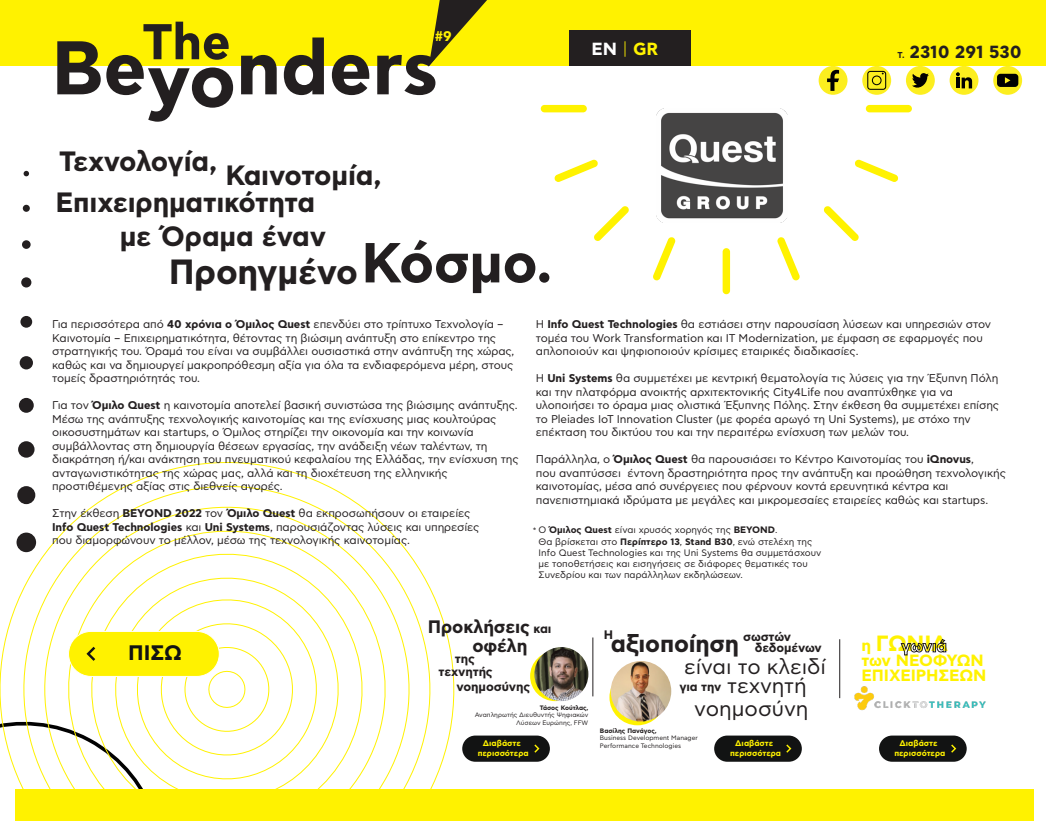
<style>
.page{position:relative;width:1046px;height:821px;background:#fff}
.page>*{position:absolute;margin:0;border:0;box-sizing:border-box;transform-origin:0 0}
.t1{font:700 75.75px "CF Asty Pro";color:#231f20}
.t2{font:700 50.12px "CF Asty Pro";color:#231f20}
.t3{font:700 34.94px "CF Asty Pro";letter-spacing:-.005em;color:#231f20}
.t4{font:700 27.88px/27.4px "CF Asty Pro";letter-spacing:-.005em;color:#231f20}
.t5{font:700 27.88px "CF Asty Pro";letter-spacing:-.03em;color:#231f20}
.t6{font:700 24px "CF Asty Pro";letter-spacing:-.005em;color:#231f20}
.t7{font:700 22.06px "CF Asty Pro";letter-spacing:-.005em;color:#fff200}
.t8{font:21.25px/22.1px "CF Asty Pro";color:#231f20;text-align:right}
.t9{font:21.12px "CF Asty Pro";color:#231f20}
.t10{font:700 21px "CF Asty Pro";color:#121313}
.t11{font:700 18.06px/19.2px "CF Asty Pro";letter-spacing:-.005em;color:#231f20}
.t12{font:700 17.56px "CF Asty Pro";color:#231f20}
.t13{font:700 17.56px "CF Asty Pro";color:#fff}
.t14{font:700 16.31px/15px "CF Asty Pro";letter-spacing:-.005em;color:#fff200}
.t15{font:700 14.06px "CF Asty Pro";color:#fff200}
.t16{font:700 12.56px/15.1px "CF Asty Pro";letter-spacing:-.005em;color:#231f20}
.t17{font:700 12.38px/11.6px "CF Asty Pro";letter-spacing:-.015em;color:#231f20}
.t18{font:700 12.31px "CF Asty Pro";color:#231f20}
.t19{font:11.25px/13.5px "CF Asty Pro";letter-spacing:-.005em;color:#231f20}
.t20{font:9.38px/11.2px "CF Asty Pro";color:#231f20}
.t21{font:700 8.19px/9.9px "CF Asty Pro";color:#fff200;text-align:center}
.t22{font:6.44px/7.7px "CF Asty Pro";color:#231f20;text-align:right}
.t23{font:700 6.44px "CF Asty Pro";color:#231f20}
.s1{font-size:56.25px}
.s2{font-weight:300;color:#fff200}
.s3{color:#fff200}
.s4{font-size:8.62px}
.s5{font-weight:700}
.s6{font-size:12.56px}
.s7{font-weight:700;font-size:12.31px}
.s8{font-size:16.31px}
</style>
<div class="page">
<svg style="left:4px;top:441px;width:468px;height:348px"></svg>
<div style="left:541px;top:105px;width:46px;height:7px;background:#fff200;border-radius:4px"></div>
<svg style="left:554px;top:159px;width:44px;height:23px"></svg>
<svg style="left:594px;top:206px;width:35px;height:35px"></svg>
<svg style="left:653px;top:237px;width:23px;height:43px"></svg>
<div style="left:722px;top:248px;width:8px;height:46px;background:#fff200;border-radius:4px"></div>
<svg style="left:777px;top:237px;width:23px;height:43px"></svg>
<svg style="left:823px;top:206px;width:36px;height:35px"></svg>
<svg style="left:855px;top:159px;width:43px;height:23px"></svg>
<div style="left:866px;top:105px;width:46px;height:7px;background:#fff200;border-radius:4px"></div>
<div style="left:0;top:0;width:1046px;height:66px;background:#fff200"></div>
<div style="left:569px;top:30px;width:122px;height:36px;background:#231f20"></div>
<svg style="left:993px;top:66px;width:29px;height:29px"></svg>
<div style="left:997px;top:74px;width:21px;height:13px;background:#010101;border-radius:3px"></div>
<svg style="left:1005px;top:77px;width:5px;height:7px"></svg>
<svg style="left:862px;top:66px;width:29px;height:29px"></svg>
<svg style="left:867px;top:71px;width:19px;height:19px"></svg>
<div style="left:906px;top:66px;width:29px;height:29px;background:#fcee1f;border-radius:14px"></div>
<svg style="left:912px;top:73px;width:16px;height:15px"></svg>
<div style="left:818px;top:66px;width:29px;height:29px;background:#fcee1f;border-radius:14px"></div>
<svg style="left:827px;top:70px;width:12px;height:21px"></svg>
<div style="left:949px;top:66px;width:29px;height:29px;background:#fcee1f;border-radius:14px"></div>
<svg style="left:956px;top:72px;width:16px;height:16px"></svg>
<svg style="left:429px;top:0;width:58px;height:66px"></svg>
<div style="left:15px;top:789px;width:1018px;height:32px;background:#fff200"></div>
<div style="left:69px;top:631px;width:150px;height:45px;background:#fff200;border-radius:23px"></div>
<div style="left:68px;top:631px;width:152px;height:46px;border:1px solid #fff;border-radius:23px"></div>
<svg style="left:0;top:641px;width:275px;height:148px"></svg>
<div style="left:17px;top:532px;width:19px;height:20px;background:#231f20;border-radius:50%"></div>
<div style="left:17px;top:486px;width:18px;height:18px;background:#231f20;border-radius:50%"></div>
<div style="left:18px;top:441px;width:17px;height:17px;background:#231f20;border-radius:50%"></div>
<div style="left:19px;top:398px;width:15px;height:15px;background:#231f20;border-radius:50%"></div>
<div style="left:20px;top:356px;width:13px;height:13px;background:#231f20;border-radius:50%"></div>
<div style="left:20px;top:316px;width:12px;height:12px;background:#231f20;border-radius:50%"></div>
<div style="left:21px;top:277px;width:10px;height:10px;background:#231f20;border-radius:50%"></div>
<div style="left:22px;top:240px;width:9px;height:9px;background:#231f20;border-radius:50%"></div>
<div style="left:23px;top:205px;width:7px;height:7px;background:#231f20;border-radius:50%"></div>
<svg style="left:24px;top:171px;width:5px;height:5px"></svg>
<hr style="left:592px;top:637px;width:1px;height:59px;background:#231f20">
<hr style="left:839px;top:639px;width:1px;height:59px;background:#231f20">
<div style="left:462px;top:735px;width:88px;height:27px;background:#121313;border-radius:13px"></div>
<svg style="left:534px;top:744px;width:5px;height:9px"></svg>
<div style="left:714px;top:735px;width:88px;height:27px;background:#121313;border-radius:13px"></div>
<svg style="left:786px;top:744px;width:5px;height:9px"></svg>
<div style="left:879px;top:735px;width:87px;height:27px;background:#121313;border-radius:13px"></div>
<svg style="left:951px;top:744px;width:5px;height:9px"></svg>
<svg style="left:530px;top:651px;width:50px;height:50px"></svg>
<img style="left:534px;top:647px;width:54px;height:54px;border-radius:27px">
<svg style="left:609px;top:669px;width:56px;height:56px"></svg>
<img style="left:611px;top:661px;width:60px;height:60px;border-radius:30px">
<svg style="left:901px;top:639px;width:45px;height:16px"></svg>
<img style="left:854px;top:686px;width:132px;height:25px">
<img style="left:656px;top:109px;width:131px;height:114px">
<h2 class="t2" style="left:142px;top:10px;width:90px">The</h2>
<p class="t15" style="left:435px;top:27px;width:18px">#9</p>
<h1 class="t1" style="left:51px;top:20px;width:389px">Beyonders</h1>
<h3 class="t5" style="left:59px;top:144px;width:159px">Τεχνολογία,</h3>
<h3 class="t4" style="left:56px;top:162px;width:327px;text-indent:170px">Καινοτομία,<br>Επιχειρηματικότητα</h3>
<h3 class="t4" style="left:120px;top:223px;width:208px">με Όραμα έναν</h3>
<h3 class="t3" style="left:169px;top:250px;width:385px">Προηγμένο<span class="s1">Κόσμο.</span></h3>
<h3 class="t13" style="left:591px;top:37px;width:68px">EN <span class="s2">|</span> <span class="s3">GR</span></h3>
<h3 class="t12" style="left:897px;top:41px;width:126px"><span class="s4">Τ.</span> 2310 291 530</h3>
<p class="t19" style="left:52px;top:318px;width:464px">Για περισσότερα από <span class="s5">40 χρόνια ο Όμιλος Quest</span> επενδύει στο τρίπτυχο Τεχνολογία – Καινοτομία – Επιχειρηματικότητα, θέτοντας τη βιώσιμη ανάπτυξη στο επίκεντρο της στρατηγικής του. Όραμά του είναι να συμβάλλει ουσιαστικά στην ανάπτυξη της χώρας, καθώς και να δημιουργεί μακροπρόθεσμη αξία για όλα τα ενδιαφερόμενα μέρη, στους τομείς δραστηριότητάς του.</p>
<p class="t19" style="left:52px;top:399px;width:468px">Για τον <span class="s5">Όμιλο Quest</span> η καινοτομία αποτελεί βασική συνιστώσα της βιώσιμης ανάπτυξης.<br>Μέσω της ανάπτυξης τεχνολογικής καινοτομίας και της ενίσχυσης μιας κουλτούρας οικοσυστημάτων και startups, o Όμιλος στηρίζει την οικονομία και την κοινωνία συμβάλλοντας στη δημιουργία θέσεων εργασίας, την ανάδειξη νέων ταλέντων, τη διακράτηση ή/και ανάκτηση του πνευματικού κεφαλαίου της Ελλάδας, την ενίσχυση της ανταγωνιστικότητας της χώρας μας, αλλά και τη διοχέτευση της ελληνικής προστιθέμενης αξίας στις διεθνείς αγορές.</p>
<p class="t19" style="left:52px;top:507px;width:429px">Στην έκθεση <span class="s5">BEYOND 2022</span> τον <span class="s5">Όμιλο Quest</span> θα εκπροσωπήσουν οι εταιρείες<br><span class="s5">Info Quest Technologies</span> και <span class="s5">Uni Systems</span>, παρουσιάζοντας λύσεις και υπηρεσίες που διαμορφώνουν το μέλλον, μέσω της τεχνολογικής καινοτομίας.</p>
<p class="t19" style="left:536px;top:318px;width:457px">Η <span class="s5">Info Quest Technologies</span> θα εστιάσει στην παρουσίαση λύσεων και υπηρεσιών στον τομέα του Work Transformation και IT Modernization, με έμφαση σε εφαρμογές που απλοποιούν και ψηφιοποιούν κρίσιμες εταιρικές διαδικασίες.</p>
<p class="t19" style="left:536px;top:372px;width:465px">H <span class="s5">Uni Systems</span> θα συμμετέχει με κεντρική θεματολογία τις λύσεις για την Έξυπνη Πόλη και την πλατφόρμα ανοικτής αρχιτεκτονικής City4Life που αναπτύχθηκε για να υλοποιήσει το όραμα μιας ολιστικά Έξυπνης Πόλης. Στην έκθεση θα συμμετέχει επίσης το Pleiades IoT Innovation Cluster (με φορέα αρωγό τη Uni Systems), με στόχο την επέκταση του δικτύου του και την περαιτέρω ενίσχυση των μελών του.</p>
<p class="t19" style="left:536px;top:453px;width:471px">Παράλληλα, ο <span class="s5">Όμιλος Quest</span> θα παρουσιάσει το Κέντρο Καινοτομίας του <span class="s5">iQnovus</span>,<br>που αναπτύσσει έντονη δραστηριότητα προς την ανάπτυξη και προώθηση τεχνολογικής καινοτομίας, μέσα από συνέργειες που φέρνουν κοντά ερευνητικά κέντρα και πανεπιστημιακά ιδρύματα με μεγάλες και μικρομεσαίες εταιρείες καθώς και startups.</p>
<p class="t20" style="left:538px;top:524px;width:284px;text-indent:-6px">* Ο <span class="s5">Όμιλος Quest</span> είναι χρυσός χορηγός της <span class="s5">BEYOND</span>.<br>Θα βρίσκεται στο <span class="s5">Περίπτερο 13</span>, <span class="s5">Stand B30</span>, ενώ στελέχη της Info Quest Technologies και της Uni Systems θα συμμετάσχουν με τοποθετήσεις και εισηγήσεις σε διάφορες θεματικές του Συνεδρίου και των παράλληλων εκδηλώσεων.</p>
<h3 class="t10" style="left:128px;top:640px;width:56px">ΠΙΣΩ</h3>
<h3 class="t11" style="left:472px;top:618px;width:81px;text-indent:-45px">Προκλήσεις <span class="s6">και </span>οφέλη</h3>
<p class="t16" style="left:456px;top:665px;width:75px;text-indent:-18px">τεχνητής νοημοσύνης</p>
<p class="t23" style="left:540px;top:703px;width:50px">Τάσος Κούτλας,</p>
<p class="t22" style="left:475px;top:711px;width:115px">Αναπληρωτής Διευθυντής Ψηφιακών<br>Λύσεων Ευρώπης, FFW</p>
<p class="t18" style="left:604px;top:627px;width:11px">Η</p>
<h3 class="t6" style="left:611px;top:628px;width:130px">αξιοποίηση</h3>
<p class="t17" style="left:755px;top:631px;width:68px;text-indent:-12px">σωστών δεδομένων</p>
<h3 class="t9" style="left:684px;top:654px;width:143px">είναι το κλειδί</h3>
<h3 class="t8" style="left:679px;top:675px;width:131px"><span class="s7">για την</span> τεχνητή νοημοσύνη</h3>
<h3 class="t7" style="left:861px;top:630px;width:88px"><span class="s8">η</span> ΓΩΝΙΑ</h3>
<h3 class="t14" style="left:861px;top:654px;width:126px">των ΝΕΟΦΥΩΝ<br>ΕΠΙΧΕΙΡΗΣΕΩΝ</h3>
<p class="t16" style="left:455px;top:651px;width:22px">της</p>
<p class="t23" style="left:600px;top:726px;width:58px">Βασίλης Πανάγος,</p>
<p class="t22" style="left:600px;top:734px;width:99px">Business Development Manager</p>
<p class="t21" style="left:483px;top:739px;width:40px">Διαβάστε</p>
<p class="t22" style="left:600px;top:742px;width:83px">Performance Technologies</p>
<p class="t21" style="left:478px;top:748px;width:53px">περισσότερα</p>
<p class="t21" style="left:730px;top:739px;width:53px">Διαβάστε περισσότερα</p>
<p class="t21" style="left:894px;top:739px;width:53px">Διαβάστε περισσότερα</p>
</div>
